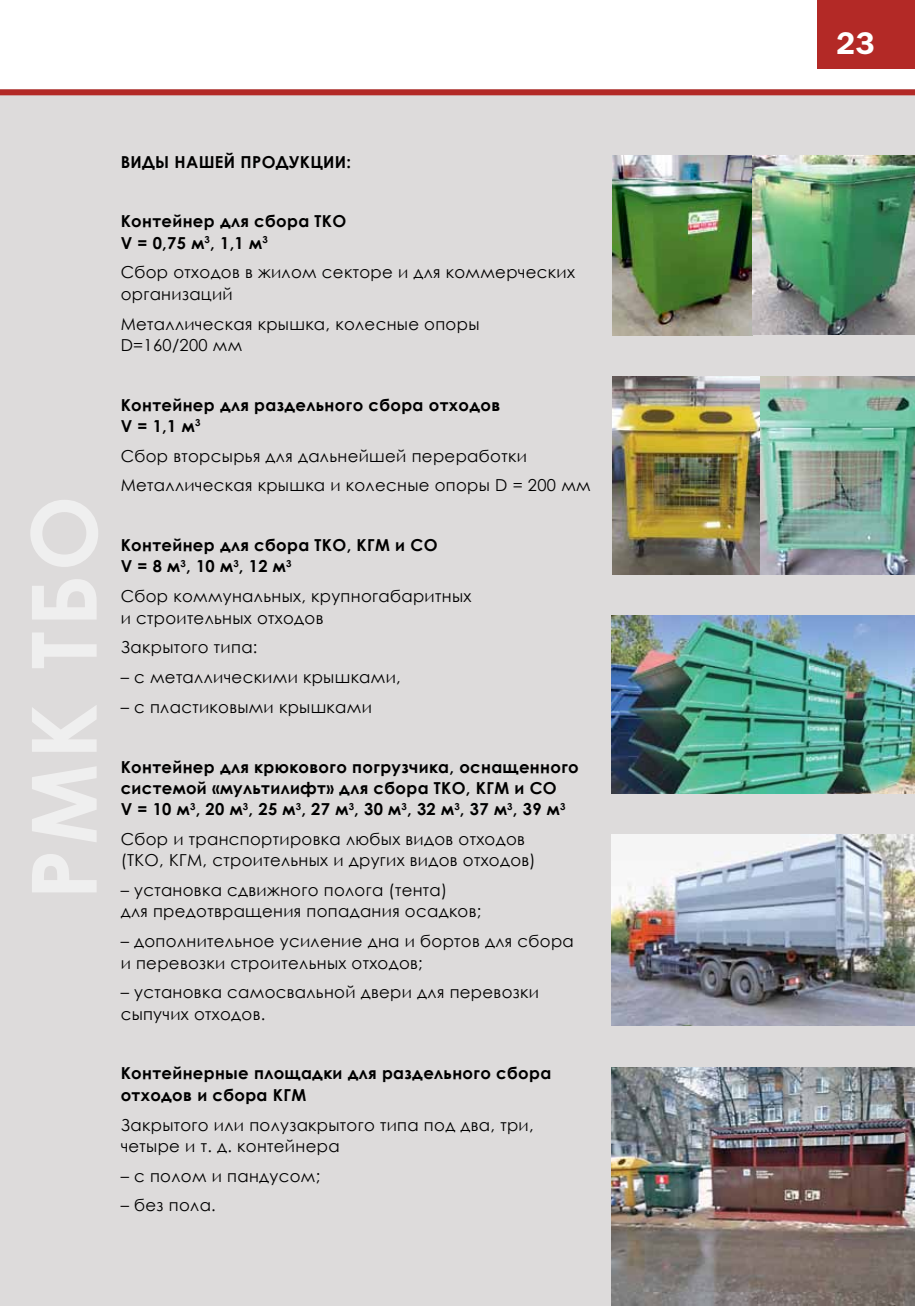
<style>
.page{position:relative;width:915px;height:1306px;background:#fff}
.page>*{position:absolute;margin:0;border:0;box-sizing:border-box;transform-origin:0 0}
.t1{font:31.5px "Franklin Gothic Demi C";color:#fff}
.t2{font:16.5px/21.3px "Century Gothic";letter-spacing:.02em;color:#000}
.t3{font:700 16.5px/21.3px "Century Gothic";letter-spacing:.02em;color:#000}
.s1{font-weight:700}
</style>
<div class="page">
<div style="left:816px;top:0;width:98px;height:68px;background:#b32926"></div>
<div style="left:0;top:89px;width:914px;height:1216px;background:#dddbdb"></div>
<div style="left:0;top:89px;width:914px;height:6px;background:#b32926"></div>
<img style="left:611px;top:615px;width:303px;height:178px">
<img style="left:611px;top:835px;width:303px;height:190px">
<img style="left:611px;top:1067px;width:303px;height:238px">
<img style="left:612px;top:376px;width:302px;height:198px">
<img style="left:612px;top:156px;width:302px;height:179px">
<p class="t3" style="left:121px;top:150px;width:232px">Виды наш ей продукции:</p>
<p class="t3" style="left:121px;top:210px;width:206px">Контейнер для сбора ТКО<br>V = 0,75 м<sup>3</sup>, 1,1 м<sup>3</sup></p>
<p class="t2" style="left:121px;top:261px;width:455px">Сбор отходов в жилом секторе и для коммерческих организаций</p>
<p class="t2" style="left:121px;top:313px;width:360px">Металлическая крышка, колесные опоры<br>D=160/200 мм</p>
<p class="t3" style="left:121px;top:393px;width:381px">Контейнер для раздельного сбора отходов<br>V = 1,1 м<sup>3</sup></p>
<p class="t2" style="left:121px;top:440px;width:471px;line-height:29.8px">Сбор вторсырья для дальнейшей переработки<br>Металлическая крышка и колесные опоры D = 200 мм</p>
<p class="t3" style="left:121px;top:533px;width:206px">Контейнер для сбора ТКО</p>
<p class="t3" style="left:346px;top:533px;width:22px">, КГМ</p>
<p class="t3" style="left:395px;top:533px;width:42px">и СО</p>
<p class="t2" style="left:121px;top:551px;width:352px;line-height:29.8px"><span class="s1">V = 8 м</span><sup>3</sup><span class="s1">, 10 м</span><sup>3</sup><span class="s1">, 12 м</span><sup>3<br></sup>Сбор коммунальных, крупногабаритных</p>
<p class="t2" style="left:121px;top:602px;width:204px;line-height:29.8px">и строительных отходов<br>Закрытого типа:</p>
<p class="t2" style="left:121px;top:666px;width:281px">– с металлическими крышками,</p>
<p class="t2" style="left:121px;top:696px;width:252px">– с пластиковыми крышками</p>
<p class="t3" style="left:121px;top:755px;width:459px">Контейнер для крюкового погрузчика, оснащенного системой «мультилифт» для сбора ТКО</p>
<p class="t3" style="left:121px;top:776px;width:446px;text-indent:394px">и СО<br>V = 10 м<sup>3</sup>, 20 м<sup>3</sup>, 25 м<sup>3</sup>, 27 м<sup>3</sup>, 30 м<sup>3</sup>, 32 м<sup>3</sup>, 37 м<sup>3</sup>, 39 м<sup>3</sup></p>
<p class="t2" style="left:121px;top:828px;width:416px">Сбор и транспортировка любых видов отходов (ТКО, КГМ, cтроительных и других видов отходов)</p>
<p class="t2" style="left:121px;top:879px;width:362px">– установка сдвижного полога (тента)<br>для предотвращения попадания осадков;</p>
<p class="t2" style="left:121px;top:930px;width:454px">– дополнительное усиление дна и бортов для сбора и перевозки строительных отходов;</p>
<p class="t2" style="left:121px;top:981px;width:419px">– установка самосвальной двери для перевозки сыпучих отходов.</p>
<p class="t3" style="left:466px;top:776px;width:22px">, КГМ</p>
<p class="t3" style="left:121px;top:1061px;width:432px">Контейнерные площадки для раздельного сбора отходов и сбора КГМ</p>
<p class="t2" style="left:121px;top:1113px;width:414px">Закрытого или полузакрытого типа под два, три, четыре и т. д. контейнера</p>
<p class="t2" style="left:121px;top:1164px;width:201px">– с полом и пандусом;</p>
<p class="t2" style="left:121px;top:1194px;width:97px">– без пола.</p>
<h1 class="t1" style="left:835px;top:26px;width:40px">23</h1>
</div>
